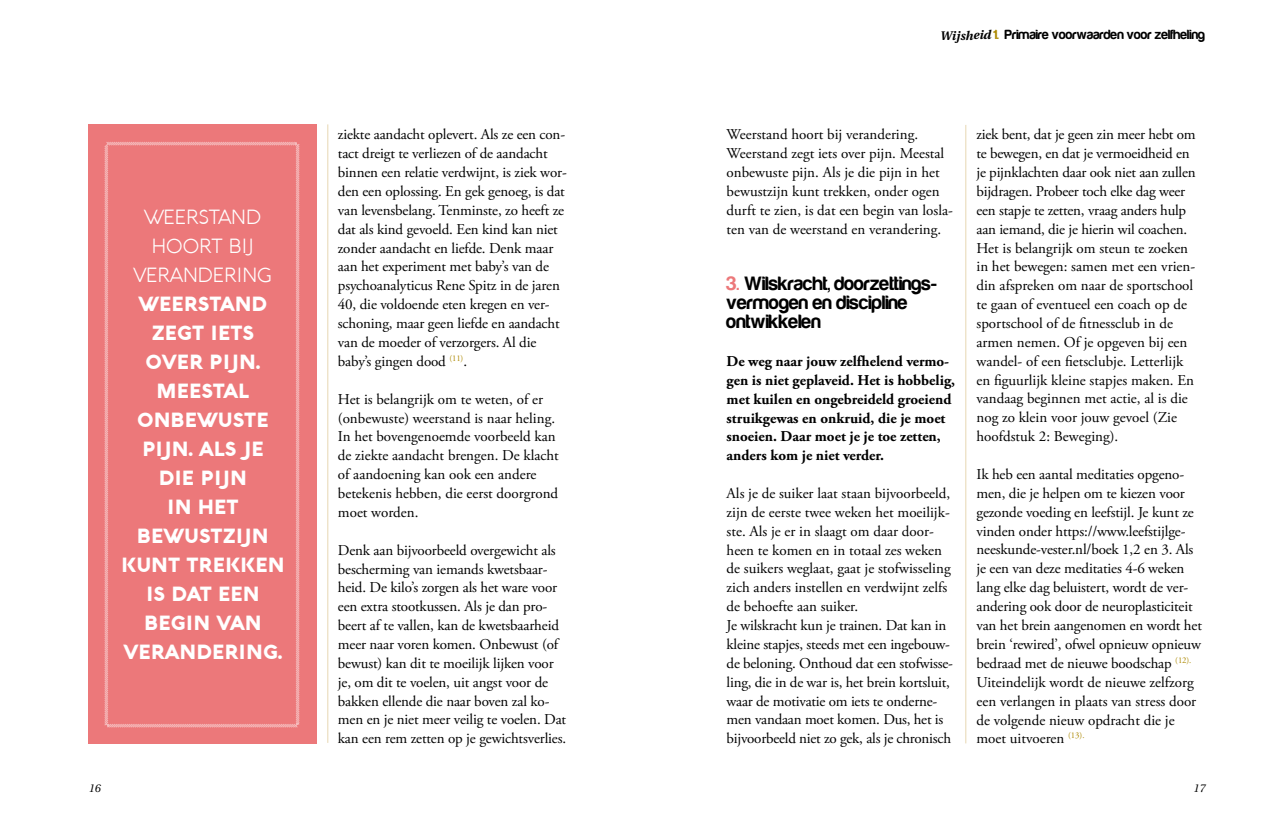
<style>
.page{position:relative;width:1276px;height:815px;background:#fff}
.page>*{position:absolute;margin:0;border:0;box-sizing:border-box;transform-origin:0 0}
.t1{font:900 20px/29px "Aquawax";color:#fff;text-align:center}
.t2{font:20px/18.9px "Harabara";color:#000}
.t3{font:300 20px/29px "Aquawax";color:#fff;text-align:center}
.t4{font:15px/18.9px "Adobe Garamond Pro";letter-spacing:-.01em;color:#000}
.t5{font:700 15px/18.9px "Adobe Garamond Pro";color:#000}
.t6{font:13.75px "Harabara";color:#000}
.t7{font:italic 11.25px "Heuristica";color:#000}
.s1{font-family:"Heuristica";font-weight:700;font-style:italic;font-size:12.5px}
.s2{color:#ac8800}
.s3{color:#ec787a}
</style>
<div class="page">
<hr style="left:327px;top:124px;width:1px;height:619px;background:#e7d7b3">
<div style="left:89px;top:124px;width:228px;height:619px;background:#ec787a"></div>
<svg style="left:104px;top:142px;width:196px;height:586px"></svg>
<hr style="left:965px;top:125px;width:1px;height:618px;background:#e7d7b3">
<h1 class="t3" style="left:134px;top:203px;width:140px">WEERSTAND<br>HOORT BIJ<br>VERANDERING</h1>
<h1 class="t1" style="left:121px;top:289px;width:165px">WEERSTAND<br>ZEGT IETS<br>OVER PIJN.<br>MEESTAL<br>ONBEWUSTE<br>PIJN. ALS JE<br>DIE PIJN<br>IN HET<br>BEWUSTZIJN<br>KUNT TREKKEN<br>IS DAT EEN<br>BEGIN VAN<br>VERANDERING.</h1>
<p class="t7" style="left:89px;top:779px;width:13px">16</p>
<p class="t4" style="left:338px;top:126px;width:230px">ziekte aandacht oplevert. Als ze een con&shy;tact dreigt te verliezen of de aandacht binnen een relatie verdwijnt, is ziek wor&shy;den een oplossing. En gek genoeg, is dat van levensbelang. Tenminste, zo heeft ze dat als kind gevoeld. Een kind kan niet zonder aandacht en liefde. Denk maar aan het experiment met baby’s van de psychoanalyticus Rene Spitz in de jaren 40, die voldoende eten kregen en ver&shy;schoning, maar geen liefde en aandacht van de moeder of verzorgers. Al die baby’s gingen dood <sup>(11)</sup>.</p>
<p class="t4" style="left:338px;top:390px;width:222px">Het is belangrijk om te weten, of er (onbewuste) weerstand is naar heling.<br>In het bovengenoemde voorbeeld kan de ziekte aandacht brengen. De klacht of aandoening kan ook een andere betekenis hebben, die eerst doorgrond moet worden.</p>
<p class="t4" style="left:338px;top:541px;width:230px">Denk aan bijvoorbeeld overgewicht als bescherming van iemands kwetsbaar&shy;heid. De kilo’s zorgen als het ware voor een extra stootkussen. Als je dan pro&shy;beert af te vallen, kan de kwetsbaarheid meer naar voren komen. Onbewust (of bewust) kan dit te moeilijk lijken voor je, om dit te voelen, uit angst voor de bakken ellende die naar boven zal ko&shy;men en je niet meer veilig te voelen. Dat kan een rem zetten op je gewichtsverlies.</p>
<p class="t6" style="left:940px;top:27px;width:266px"><span class="s1">Wijsheid</span> <span class="s2">1.</span> Primaire voorwaarden voor zelfheling</p>
<p class="t4" style="left:726px;top:126px;width:228px">Weerstand hoort bij verandering.<br>Weerstand zegt iets over pijn. Meestal onbewuste pijn. Als je die pijn in het bewustzijn kunt trekken, onder ogen durft te zien, is dat een begin van losla&shy;ten van de weerstand en verandering.</p>
<h1 class="t2" style="left:726px;top:275px;width:211px"><span class="s3">3.</span> Wilskracht, doorzettings&shy;vermogen en discipline ontwikkelen</h1>
<p class="t5" style="left:726px;top:352px;width:230px">De weg naar jouw zelfhelend vermo&shy;gen is niet geplaveid. Het is hobbelig, met kuilen en ongebreideld groeiend struikgewas en onkruid, die je moet snoeien. Daar moet je je toe zetten, anders kom je niet verder.</p>
<p class="t4" style="left:726px;top:484px;width:228px">Als je de suiker laat staan bijvoorbeeld, zijn de eerste twee weken het moeilijk&shy;ste. Als je er in slaagt om daar door&shy;heen te komen en in totaal zes weken de suikers weglaat, gaat je stofwisseling zich anders instellen en verdwijnt zelfs de behoefte aan suiker.<br>Je wilskracht kun je trainen. Dat kan in kleine stapjes, steeds met een ingebouw&shy;de beloning. Onthoud dat een stofwisse&shy;ling, die in de war is, het brein kortsluit, waar de motivatie om iets te onderne&shy;men vandaan moet komen. Dus, het is bijvoorbeeld niet zo gek, als je chronisch</p>
<p class="t4" style="left:976px;top:126px;width:221px">ziek bent, dat je geen zin meer hebt om te bewegen, en dat je vermoeidheid en je pijnklachten daar ook niet aan zullen bijdragen. Probeer toch elke dag weer een stapje te zetten, vraag anders hulp aan iemand, die je hierin wil coachen.<br>Het is belangrijk om steun te zoeken in het bewegen: samen met een vrien&shy;din afspreken om naar de sportschool te gaan of eventueel een coach op de sportschool of de fitnessclub in de armen nemen. Of je opgeven bij een wandel- of een fietsclubje. Letterlijk en figuurlijk kleine stapjes maken. En vandaag beginnen met actie, al is die nog zo klein voor jouw gevoel (Zie hoofdstuk 2: Beweging).</p>
<p class="t4" style="left:976px;top:465px;width:227px">Ik heb een aantal meditaties opgeno&shy;men, die je helpen om te kiezen voor gezonde voeding en leefstijl. Je kunt ze vinden onder https://www.leefstijlge&shy;neeskunde-vester.nl/boek 1,2 en 3. Als je een van deze meditaties 4-6 weken lang elke dag beluistert, wordt de ver&shy;andering ook door de neuroplasticiteit van het brein aangenomen en wordt het brein ‘rewired’, ofwel opnieuw opnieuw bedraad met de nieuwe boodschap <sup>(12).<br></sup>Uiteindelijk wordt de nieuwe zelfzorg een verlangen in plaats van stress door de volgende nieuw opdracht die je moet uitvoeren <sup>(13).</sup></p>
<p class="t7" style="left:1193px;top:779px;width:13px">17</p>
</div>
